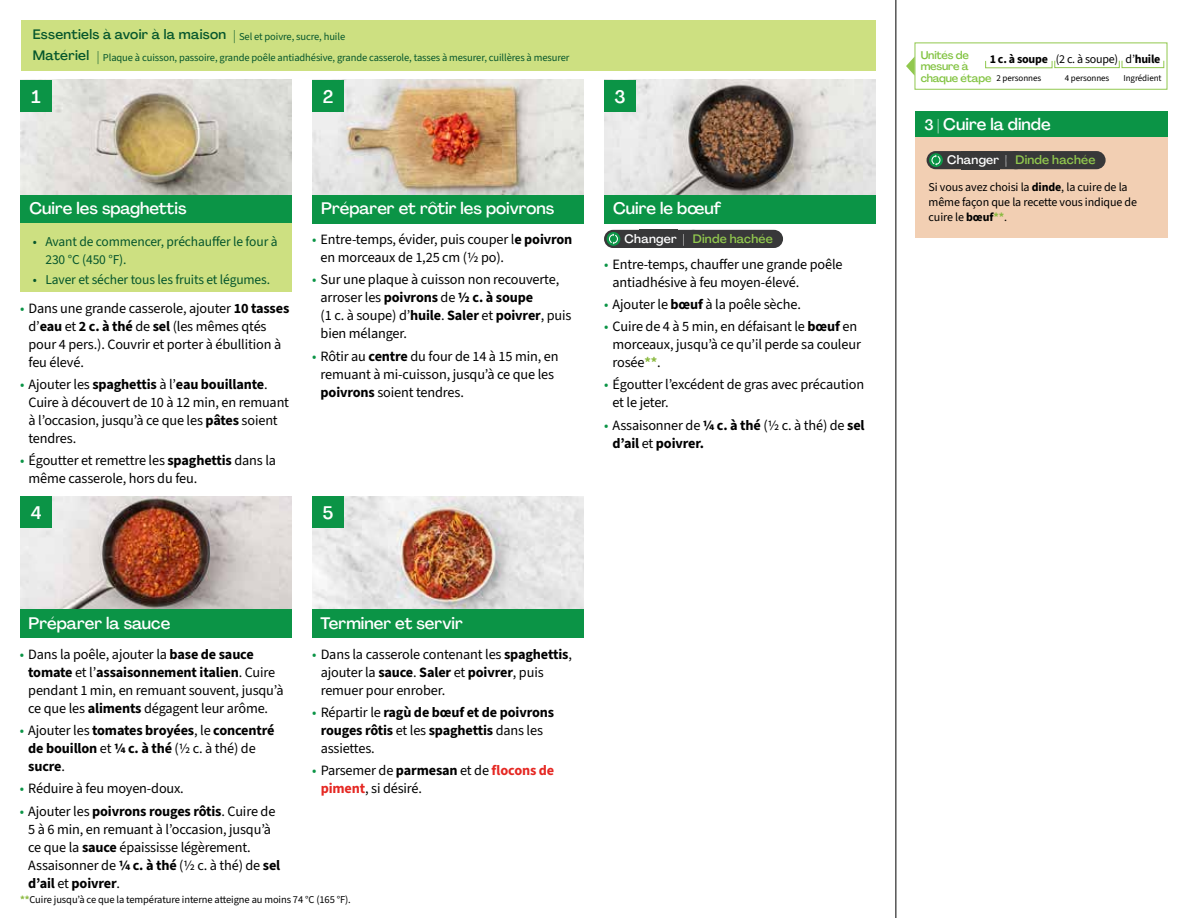
<style>
.page{position:relative;width:1188px;height:918px;background:#fff}
.page>*{position:absolute;margin:0;border:0;box-sizing:border-box;transform-origin:0 0}
.t1{font:500 18px "Agrandir";color:#fff}
.t2{font:500 16.5px "Agrandir";color:#fff}
.t3{font:14.25px/18px "Source Sans 3";letter-spacing:-.01em;color:#000}
.t4{font:700 14.25px/18px "Source Sans 3";letter-spacing:-.01em;color:#000}
.t5{font:13.5px/18px "Source Sans 3";letter-spacing:-.01em;color:#05562c}
.t6{font:500 13.5px "Agrandir";letter-spacing:.02em;color:#05562c}
.t7{font:500 12.15px "Agrandir";letter-spacing:.02em;color:#91c84e}
.t8{font:12px/15px "Source Sans 3";letter-spacing:-.01em;color:#000}
.t9{font:700 12px "Source Sans 3";letter-spacing:-.02em;color:#000}
.t10{font:500 11.1px/11.7px "Agrandir";letter-spacing:-.015em;color:#82c341}
.t11{font:10.5px "Source Sans 3";letter-spacing:-.01em;color:#05562c}
.t12{font:10.5px "Source Sans 3";letter-spacing:-.01em;color:#000}
.t13{font:9px "Source Sans 3";letter-spacing:-.01em;color:#000}
.s1{font-family:"Agrandir";font-weight:500;font-size:13.5px}
.s2{color:#0b9446}
.s3{font-weight:700}
.s4{color:#fff}
.s5{font-weight:700;color:#8cba42}
.s6{font-weight:400;color:#0b9446}
.s7{font-weight:400}
.s8{font-weight:700;color:#e52823}
.s9{font-size:15px}
</style>
<div class="page">
<img style="left:20px;top:496px;width:272px;height:113px">
<img style="left:312px;top:496px;width:272px;height:113px">
<img style="left:20px;top:80px;width:272px;height:115px">
<img style="left:312px;top:80px;width:272px;height:115px">
<img style="left:604px;top:80px;width:272px;height:115px">
<div style="left:312px;top:195px;width:272px;height:29px;background:#0b9446"></div>
<div style="left:20px;top:195px;width:272px;height:29px;background:#0b9446"></div>
<div style="left:20px;top:609px;width:272px;height:29px;background:#0b9446"></div>
<div style="left:312px;top:609px;width:272px;height:29px;background:#0b9446"></div>
<div style="left:604px;top:195px;width:272px;height:29px;background:#0b9446"></div>
<div style="left:21px;top:20px;width:855px;height:51px;background:#cde081"></div>
<div style="left:20px;top:224px;width:272px;height:68px;background:#cde081"></div>
<hr style="left:896px;top:0;width:1px;height:918px;background:#000">
<div style="left:20px;top:496px;width:32px;height:32px;background:#0b9446"></div>
<div style="left:20px;top:80px;width:32px;height:32px;background:#0b9446"></div>
<div style="left:312px;top:496px;width:32px;height:32px;background:#0b9446"></div>
<div style="left:312px;top:80px;width:32px;height:32px;background:#0b9446"></div>
<div style="left:604px;top:80px;width:32px;height:32px;background:#0b9446"></div>
<svg style="left:906px;top:56px;width:9px;height:20px"></svg>
<div style="left:915px;top:43px;width:252px;height:47px;border:1px solid #91c84e"></div>
<div style="left:985px;top:61px;width:67px;height:7px;border:1px solid #91c84e"></div>
<div style="left:1054px;top:60px;width:66px;height:8px;border:1px solid #91c84e"></div>
<div style="left:1122px;top:60px;width:42px;height:8px;border:1px solid #91c84e"></div>
<div style="left:916px;top:137px;width:252px;height:101px;background:#f2cfb3"></div>
<div style="left:916px;top:111px;width:252px;height:26px;background:#0b9446"></div>
<div style="left:604px;top:230px;width:98px;height:18px;background:#383839;border-radius:9px"></div>
<div style="left:607px;top:232px;width:13px;height:14px;background:#0b9446;border-radius:50%"></div>
<svg style="left:609px;top:233px;width:9px;height:11px"></svg>
<div style="left:684px;top:230px;width:99px;height:18px;background:#383839;border-radius:9px"></div>
<div style="left:927px;top:151px;width:98px;height:18px;background:#383839;border-radius:9px"></div>
<svg style="left:929px;top:153px;width:14px;height:14px"></svg>
<svg style="left:931px;top:155px;width:10px;height:11px"></svg>
<div style="left:1007px;top:151px;width:99px;height:18px;background:#383839;border-radius:9px"></div>
<p class="t6" style="left:33px;top:26px;width:195px">Essentiels à avoir à la maison</p>
<p class="t11" style="left:233px;top:30px;width:113px"><span class="s1">|</span> Sel et poivre, sucre, huile</p>
<p class="t6" style="left:33px;top:47px;width:58px">Matériel</p>
<p class="t11" style="left:97px;top:51px;width:474px"><span class="s1">|</span> Plaque à cuisson, passoire, grande poêle antiadhésive, grande casserole, tasses à mesurer, cuillères à mesurer</p>
<p class="t1" style="left:32px;top:86px;width:11px">1</p>
<p class="t1" style="left:323px;top:86px;width:12px">2</p>
<p class="t1" style="left:614px;top:85px;width:13px">3</p>
<p class="t2" style="left:29px;top:198px;width:159px">Cuire les spaghettis</p>
<p class="t2" style="left:321px;top:198px;width:235px">Préparer et rôtir les poivrons</p>
<p class="t2" style="left:613px;top:198px;width:110px">Cuire le bœuf</p>
<p class="t5" style="left:45px;top:232px;width:234px;text-indent:-13px">• Avant de commencer, préchauffer le four à<br>230 °C (450 °F).</p>
<p class="t5" style="left:33px;top:270px;width:239px">• Laver et sécher tous les fruits et légumes.</p>
<p class="t3" style="left:29px;top:299px;width:262px;text-indent:-9px"><span class="s2">•</span> Dans une grande casserole, ajouter <span class="s3">10 tasses </span>d’<span class="s3">eau</span> et <span class="s3">2 c. à thé</span> de <span class="s3">sel</span> (les mêmes qtés pour 4 pers.). Couvrir et porter à ébullition à feu élevé.</p>
<p class="t3" style="left:29px;top:375px;width:262px;text-indent:-9px"><span class="s2">•</span> Ajouter les <span class="s3">spaghettis</span> à l’<span class="s3">eau bouillante</span>.<br>Cuire à découvert de 10 à 12 min, en remuant à l’occasion, jusqu’à ce que les <span class="s3">pâtes</span> soient tendres.</p>
<p class="t3" style="left:29px;top:452px;width:249px;text-indent:-9px"><span class="s2">•</span> Égoutter et remettre les <span class="s3">spaghettis</span> dans la même casserole, hors du feu.</p>
<p class="t3" style="left:321px;top:230px;width:253px;text-indent:-9px"><span class="s2">•</span> Entre-temps, évider, puis couper l<span class="s3">e poivron </span>en morceaux de 1,25 cm (½ po).</p>
<p class="t3" style="left:321px;top:271px;width:252px;text-indent:-9px"><span class="s2">•</span> Sur une plaque à cuisson non recouverte, arroser les <span class="s3">poivrons</span> de <span class="s3">½ c. à soupe<br></span>(1 c. à soupe) d’<span class="s3">huile</span>. <span class="s3">Saler</span> et <span class="s3">poivrer</span>, puis bien mélanger.</p>
<p class="t3" style="left:321px;top:347px;width:240px;text-indent:-9px"><span class="s2">•</span> Rôtir au <span class="s3">centre</span> du four de 14 à 15 min, en remuant à mi-cuisson, jusqu’à ce que les <span class="s3">poivrons</span> soient tendres.</p>
<p class="t7" style="left:625px;top:231px;width:150px"><span class="s4">Changer |</span> Dinde hachée</p>
<p class="t3" style="left:613px;top:255px;width:232px;text-indent:-9px"><span class="s2">•</span> Entre-temps, chauffer une grande poêle antiadhésive à feu moyen-élevé.</p>
<p class="t3" style="left:604px;top:295px;width:198px"><span class="s2">•</span> Ajouter le <span class="s3">bœuf</span> à la poêle sèche.</p>
<p class="t3" style="left:613px;top:317px;width:250px;text-indent:-9px"><span class="s2">•</span> Cuire de 4 à 5 min, en défaisant le <span class="s3">bœuf</span> en morceaux, jusqu’à ce qu’il perde sa couleur rosée<span class="s5">**</span>.</p>
<p class="t3" style="left:613px;top:376px;width:253px;text-indent:-9px"><span class="s2">•</span> Égoutter l’excédent de gras avec précaution et le jeter.</p>
<p class="t3" style="left:613px;top:416px;width:254px;text-indent:-9px"><span class="s2">•</span> Assaisonner de <span class="s3">¼ c. à thé</span> (½ c. à thé) de <span class="s3">sel d’ail</span> et <span class="s3">poivrer.</span></p>
<p class="t1" style="left:31px;top:502px;width:12px">4</p>
<p class="t1" style="left:323px;top:502px;width:12px">5</p>
<p class="t2" style="left:29px;top:613px;width:143px">Préparer la sauce</p>
<p class="t2" style="left:321px;top:613px;width:144px">Terminer et servir</p>
<p class="t3" style="left:28px;top:645px;width:257px;text-indent:-9px"><span class="s2">•</span> Dans la poêle, ajouter la <span class="s3">base de sauce tomate</span> et l’<span class="s3">assaisonnement italien</span>. Cuire pendant 1 min, en remuant souvent, jusqu’à ce que les <span class="s3">aliments</span> dégagent leur arôme.</p>
<p class="t4" style="left:28px;top:721px;width:248px;text-indent:-9px"><span class="s6">•</span> <span class="s7">Ajouter les</span> tomates broyées<span class="s7">, le</span> concentré de bouillon <span class="s7">et</span> ¼ c. à thé <span class="s7">(½ c. à thé) de </span>sucre<span class="s7">.</span></p>
<p class="t3" style="left:20px;top:780px;width:166px"><span class="s2">•</span> Réduire à feu moyen-doux.</p>
<p class="t3" style="left:28px;top:802px;width:254px;text-indent:-9px"><span class="s2">•</span> Ajouter les <span class="s3">poivrons rouges rôtis</span>. Cuire de 5 à 6 min, en remuant à l’occasion, jusqu’à ce que la <span class="s3">sauce</span> épaississe légèrement.<br>Assaisonner de <span class="s3">¼ c. à thé</span> (½ c. à thé) de <span class="s3">sel d’ail</span> et <span class="s3">poivrer</span>.</p>
<p class="t3" style="left:321px;top:645px;width:253px;text-indent:-9px"><span class="s2">•</span> Dans la casserole contenant les <span class="s3">spaghettis</span>, ajouter la <span class="s3">sauce</span>. <span class="s3">Saler</span> et <span class="s3">poivrer</span>, puis remuer pour enrober.</p>
<p class="t4" style="left:321px;top:703px;width:235px;text-indent:-9px"><span class="s6">•</span> <span class="s7">Répartir le</span> ragù de bœuf et de poivrons rouges rôtis <span class="s7">et les</span> spaghettis <span class="s7">dans les assiettes.</span></p>
<p class="t3" style="left:321px;top:762px;width:235px;text-indent:-9px"><span class="s2">•</span> Parsemer de <span class="s3">parmesan</span> et de <span class="s8">flocons de piment</span>, si désiré.</p>
<p class="t12" style="left:20px;top:893px;width:332px"><span class="s5">**</span>Cuire jusqu’à ce que la température interne atteigne au moins 74 °C (165 °F).</p>
<p class="t10" style="left:921px;top:49px;width:72px">Unités de mesure à chaque étape</p>
<p class="t9" style="left:990px;top:51px;width:172px">1 c. à soupe <span class="s7">(2 c. à soupe) d’</span>huile</p>
<p class="t13" style="left:997px;top:72px;width:46px">2 personnes</p>
<p class="t13" style="left:1065px;top:72px;width:46px">4 personnes</p>
<p class="t13" style="left:1123px;top:72px;width:40px">Ingrédient</p>
<p class="t2" style="left:924px;top:114px;width:128px"><span class="s9">3 |</span> Cuire la dinde</p>
<p class="t7" style="left:947px;top:153px;width:150px"><span class="s4">Changer |</span> Dinde hachée</p>
<p class="t8" style="left:929px;top:180px;width:210px">Si vous avez choisi la <span class="s3">dinde</span>, la cuire de la même façon que la recette vous indique de cuire le <span class="s3">bœuf</span><span class="s5">**</span>.</p>
</div>
